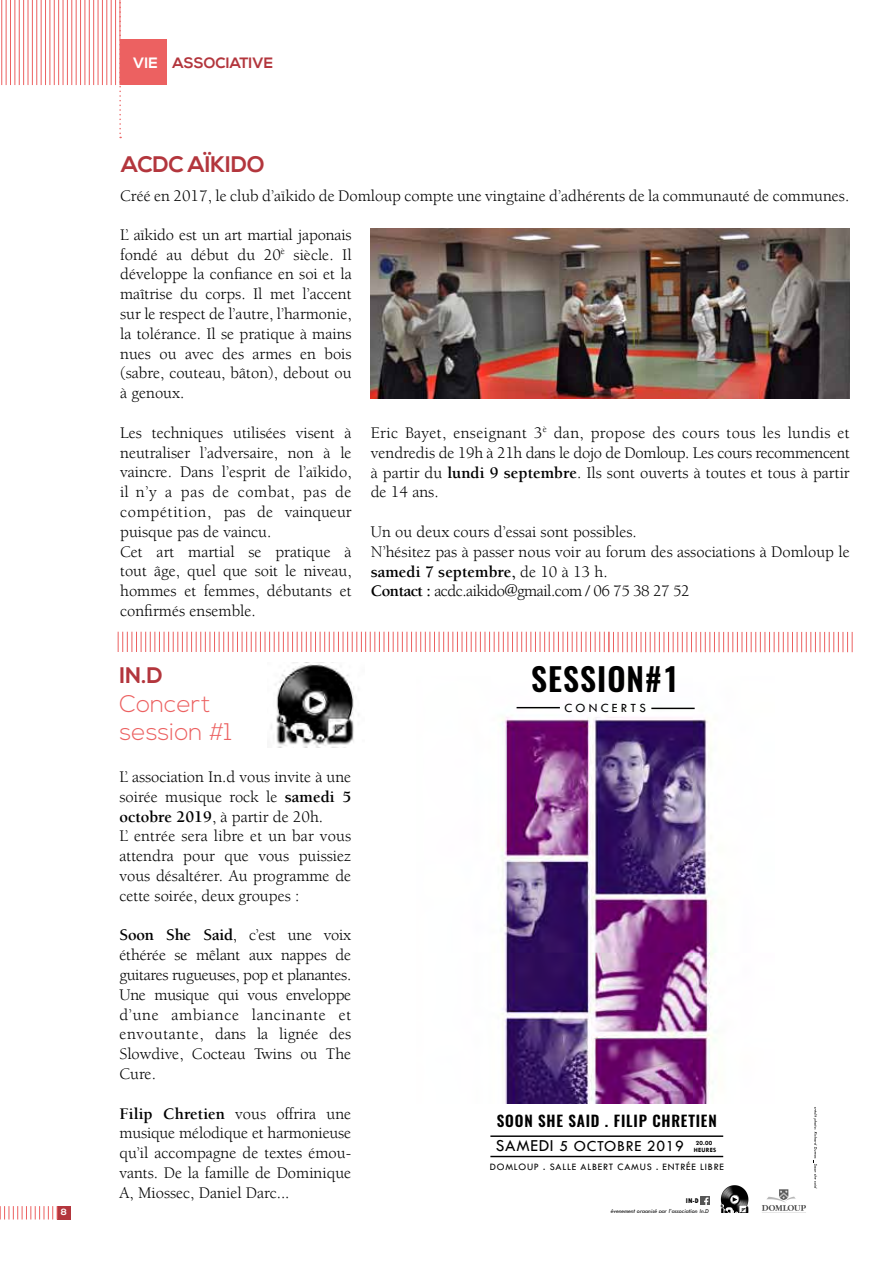
<style>
.page{position:relative;width:893px;height:1263px;background:#fff}
.page>*{position:absolute;margin:0;border:0;box-sizing:border-box;transform-origin:0 0}
.t1{font:600 31.8px "Oswald";letter-spacing:.03em;color:#000}
.t2{font:300 24px/28.8px "Nexa";color:#ec6161}
.t3{font:700 22.5px "Nexa";color:#b3363d}
.t4{font:16.5px/19.8px "Berkeley LT";color:#000;text-align:justify}
.t5{font:15.9px "Tw Cen";letter-spacing:.04em;color:#000}
.t6{font:600 15.15px "Oswald";letter-spacing:.05em;color:#000}
.t7{font:700 15px "Nexa";color:#b3363d}
.t8{font:13.05px "Tw Cen";letter-spacing:.25em;color:#000}
.t9{font:10.05px "Tw Cen";letter-spacing:.075em;color:#000}
.t10{font:700 9px "Nexa";color:#fff}
.t11{font:800 condensed 7.2px "Tw Cen";color:#000}
.t12{font:700 6.45px/7.2px "Tw Cen";letter-spacing:.04em;color:#000;text-align:center}
.t13{font:italic 6.15px "Tw Cen";color:#000}
.s1{color:#fff}
.s2{font-weight:700}
.s3{font-size:17.4px}
</style>
<div class="page">
<hr style="left:0;top:0;width:1px;height:85px;background:#ec6161">
<hr style="left:1px;top:0;width:1px;height:85px;background:#ec6161">
<hr style="left:6px;top:0;width:1px;height:85px;background:#ec6161">
<hr style="left:10px;top:0;width:1px;height:85px;background:#ec6161">
<hr style="left:15px;top:0;width:1px;height:85px;background:#ec6161">
<hr style="left:19px;top:0;width:1px;height:85px;background:#ec6161">
<hr style="left:23px;top:0;width:1px;height:85px;background:#ec6161">
<hr style="left:28px;top:0;width:1px;height:85px;background:#ec6161">
<hr style="left:32px;top:0;width:1px;height:85px;background:#ec6161">
<hr style="left:37px;top:0;width:1px;height:85px;background:#ec6161">
<hr style="left:41px;top:0;width:1px;height:85px;background:#ec6161">
<hr style="left:45px;top:0;width:1px;height:85px;background:#ec6161">
<hr style="left:50px;top:0;width:1px;height:85px;background:#ec6161">
<hr style="left:54px;top:0;width:1px;height:85px;background:#ec6161">
<hr style="left:58px;top:0;width:1px;height:85px;background:#ec6161">
<hr style="left:63px;top:0;width:1px;height:85px;background:#ec6161">
<hr style="left:67px;top:0;width:1px;height:85px;background:#ec6161">
<hr style="left:72px;top:0;width:1px;height:85px;background:#ec6161">
<hr style="left:76px;top:0;width:1px;height:85px;background:#ec6161">
<hr style="left:80px;top:0;width:1px;height:85px;background:#ec6161">
<hr style="left:85px;top:0;width:1px;height:85px;background:#ec6161">
<hr style="left:89px;top:0;width:1px;height:85px;background:#ec6161">
<hr style="left:93px;top:0;width:1px;height:85px;background:#ec6161">
<hr style="left:98px;top:0;width:1px;height:85px;background:#ec6161">
<hr style="left:102px;top:0;width:1px;height:85px;background:#ec6161">
<hr style="left:107px;top:0;width:1px;height:85px;background:#ec6161">
<hr style="left:111px;top:0;width:1px;height:85px;background:#ec6161">
<hr style="left:115px;top:0;width:1px;height:85px;background:#ec6161">
<div style="left:57px;top:1206px;width:14px;height:13px;background:#b3363d"></div>
<svg style="left:119px;top:0;width:2px;height:138px"></svg>
<div style="left:120px;top:40px;width:46px;height:45px;background:#ec6161"></div>
<svg style="left:0;top:1206px;width:58px;height:13px"></svg>
<img style="left:271px;top:662px;width:88px;height:85px">
<svg style="left:118px;top:632px;width:735px;height:20px"></svg>
<img style="left:371px;top:229px;width:479px;height:170px">
<img style="left:501px;top:706px;width:215px;height:397px">
<svg style="left:774px;top:1188px;width:43px;height:25px"></svg>
<svg style="left:720px;top:1185px;width:54px;height:28px"></svg>
<svg style="left:700px;top:1196px;width:10px;height:9px"></svg>
<hr style="left:490px;top:1135px;width:233px;height:2px;background:#000">
<hr style="left:490px;top:1156px;width:233px;height:1px;background:#000">
<hr style="left:651px;top:708px;width:44px;height:1px;background:#000">
<hr style="left:517px;top:707px;width:43px;height:1px;background:#000">
<svg style="left:813px;top:1107px;width:4px;height:81px"></svg>
<p class="t10" style="left:61px;top:1207px;width:8px">8</p>
<p class="t7" style="left:133px;top:54px;width:141px"><span class="s1">VIE</span> ASSOCIATIVE</p>
<h3 class="t3" style="left:121px;top:151px;width:127px">ACDC AÏKIDO</h3>
<p class="t4" style="left:120px;top:186px;width:731px">Créé en 2017, le club d’aïkido de Domloup compte une vingtaine d’adhérents de la communauté de communes.</p>
<p class="t4" style="left:120px;top:225px;width:233px">L’ aïkido est un art martial japonais fondé au début du 20<sup>è</sup> siècle. Il développe la confiance en soi et la maîtrise du corps. Il met l’accent sur le respect de l’autre, l’harmonie, la tolérance. Il se pratique à mains nues ou avec des armes en bois (sabre, couteau, bâton), debout ou à genoux.</p>
<p class="t4" style="left:120px;top:423px;width:233px;text-align:left">Les techniques utilisées visent à neutraliser l’adversaire, non à le vaincre. Dans l’esprit de l’aïkido, il n’y a pas de combat, pas de compétition, pas de vainqueur puisque pas de vaincu.<br>Cet art martial se pratique à tout âge, quel que soit le niveau, hommes et femmes, débutants et confirmés ensemble.</p>
<p class="t4" style="left:371px;top:423px;width:481px">Eric Bayet, enseignant 3<sup>è</sup> dan, propose des cours tous les lundis et vendredis de 19h à 21h dans le dojo de Domloup. Les cours recommencent à partir du <span class="s2">lundi 9 septembre</span>. Ils sont ouverts à toutes et tous à partir de 14 ans.</p>
<p class="t4" style="left:371px;top:522px;width:481px;text-align:left">Un ou deux cours d’essai sont possibles.<br>N’hésitez pas à passer nous voir au forum des associations à Domloup le <span class="s2">samedi 7 septembre,</span> de 10 à 13 h.<br><span class="s2">Contact :</span> acdc.aikido@gmail.com / 06 75 38 27 52</p>
<h3 class="t3" style="left:119px;top:662px;width:45px">IN.D</h3>
<h2 class="t2" style="left:119px;top:690px;width:114px">Concert session #1</h2>
<p class="t4" style="left:119px;top:767px;width:233px;text-align:left">L’ association In.d vous invite à une soirée musique rock le <span class="s2">samedi 5 octobre 2019</span>, à partir de 20h.<br>L’ entrée sera libre et un bar vous attendra pour que vous puissiez vous désaltérer. Au programme de cette soirée, deux groupes :</p>
<p class="t4" style="left:119px;top:926px;width:233px"><span class="s2">Soon She Said</span>, c’est une voix éthérée se mêlant aux nappes de guitares rugueuses, pop et planantes.<br>Une musique qui vous enveloppe d’une ambiance lancinante et envoutante, dans la lignée des Slowdive, Cocteau Twins ou The Cure.</p>
<p class="t4" style="left:119px;top:1104px;width:233px"><span class="s2">Filip Chretien</span> vous offrira une musique mélodique et harmonieuse qu’il accompagne de textes émou&shy;vants. De la famille de Dominique A, Miossec, Daniel Darc...</p>
<h1 class="t1" style="left:531px;top:657px;width:149px">SESSION#1</h1>
<p class="t8" style="left:564px;top:700px;width:83px">CONCERTS</p>
<p class="t6" style="left:497px;top:1110px;width:221px">SOON SHE SAID . FILIP CHRETIEN</p>
<p class="t9" style="left:490px;top:1161px;width:235px">DOMLOUP . SALLE ALBERT CAMUS . ENTRÉE LIBRE</p>
<p class="t13" style="left:611px;top:1208px;width:100px">évenement organisé par l’association In.D</p>
<p class="t5" style="left:496px;top:1136px;width:190px"><span class="s3">SAMEDI</span> 5 OCTOBRE 2019</p>
<p class="t12" style="left:694px;top:1139px;width:24px">20.00<br>HEURES</p>
<p class="t11" style="left:686px;top:1197px;width:14px">IN-D</p>
</div>
